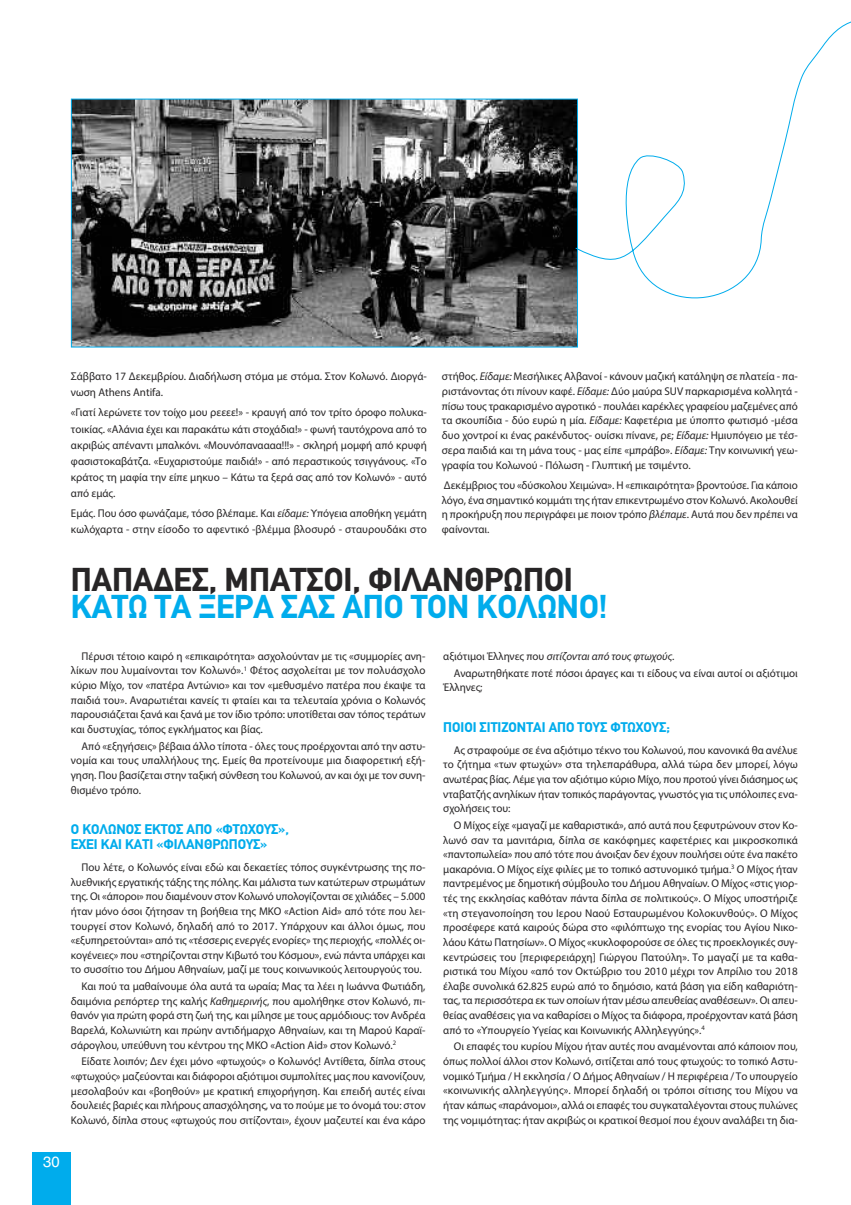
<style>
.page{position:relative;width:851px;height:1205px;background:#fff}
.page>*{position:absolute;margin:0;border:0;box-sizing:border-box;transform-origin:0 0}
.t1{font:700 32.5px "CF Din";color:#272526}
.t2{font:700 32.5px "CF Din";color:#00acec}
.t3{font:15px "Helvetica";color:#fff}
.t4{font:700 13.75px/15px "CF Din";color:#00acec}
.t5{font:11.25px/14.6px "Myriad Pro";color:#272526;text-align:justify}
.s1{font-style:italic}
</style>
<div class="page">
<div style="left:32px;top:1152px;width:39px;height:53px;background:#00acec"></div>
<img style="left:73px;top:101px;width:503px;height:244px">
<svg style="left:574px;top:22px;width:276px;height:298px"></svg>
<p class="t5" style="left:71px;top:369px;width:357px;line-height:16px">Σάββατο 17 Δεκεμβρίου. Διαδήλωση στόμα με στόμα. Στον Κολωνό. Διοργά&shy;νωση Athens Antifa.</p>
<p class="t5" style="left:71px;top:405px;width:357px;line-height:16px">«Γιατί λερώνετε τον τοίχο μου ρεεεε!» - κραυγή από τον τρίτο όροφο πολυκα&shy;τοικίας. «Αλάνια έχει και παρακάτω κάτι στοχάδια!» - φωνή ταυτόχρονα από το ακριβώς απέναντι μπαλκόνι. «Μουνόπαναααα!!!» - σκληρή μομφή από κρυφή φασιστοκαβάτζα. «Ευχαριστούμε παιδιά!» - από περαστικούς τσιγγάνους. «Το κράτος τη μαφία την είπε μηκυο – Κάτω τα ξερά σας από τον Κολωνό» - αυτό από εμάς.</p>
<p class="t5" style="left:71px;top:506px;width:357px;line-height:16px">Εμάς. Που όσο φωνάζαμε, τόσο βλέπαμε. Και <span class="s1">είδαμε:</span> Υπόγεια αποθήκη γεμάτη κωλόχαρτα - στην είσοδο το αφεντικό -βλέμμα βλοσυρό - σταυρουδάκι στο</p>
<p class="t5" style="left:442px;top:369px;width:357px">στήθος. <span class="s1">Είδαμε:</span> Μεσήλικες Αλβανοί - κάνουν μαζική κατάληψη σε πλατεία - πα&shy;ριστάνοντας ότι πίνουν καφέ. <span class="s1">Είδαμε:</span> Δύο μαύρα SUV παρκαρισμένα κολλητά - πίσω τους τρακαρισμένο αγροτικό - πουλάει καρέκλες γραφείου μαζεμένες από τα σκουπίδια - δύο ευρώ η μία. <span class="s1">Είδαμε:</span> Καφετέρια με ύποπτο φωτισμό -μέσα δυο χοντροί κι ένας ρακένδυτος- ουίσκι πίνανε, ρε; <span class="s1">Είδαμε:</span> Ημιυπόγειο με τέσ&shy;σερα παιδιά και τη μάνα τους - μας είπε «μπράβο». <span class="s1">Είδαμε:</span> Την κοινωνική γεω&shy;γραφία του Κολωνού - Πόλωση - Γλυπτική με τσιμέντο.</p>
<p class="t5" style="left:442px;top:478px;width:357px">Δεκέμβριος του «δύσκολου Χειμώνα». Η «επικαιρότητα» βροντούσε. Για κάποιο λόγο, ένα σημαντικό κομμάτι της ήταν επικεντρωμένο στον Κολωνό. Ακολουθεί η προκήρυξη που περιγράφει με ποιον τρόπο <span class="s1">βλέπαμε</span>. Αυτά που δεν πρέπει να φαίνονται.</p>
<h1 class="t1" style="left:71px;top:561px;width:503px">ΠΑΠΑΔΕΣ, ΜΠΑΤΣΟΙ, ΦΙΛΑΝΘΡΩΠΟΙ</h1>
<h1 class="t2" style="left:71px;top:589px;width:538px">ΚΑΤΩ ΤΑ ΞΕΡΑ ΣΑΣ ΑΠΟ ΤΟΝ ΚΟΛΩΝΟ!</h1>
<p class="t5" style="left:71px;top:649px;width:356px;text-indent:11px">Πέρυσι τέτοιο καιρό η «επικαιρότητα» ασχολούνταν με τις «συμμορίες ανη&shy;λίκων που λυμαίνονται τον Κολωνό».<sup>1</sup> Φέτος ασχολείται με τον πολυάσχολο κύριο Μίχο, τον «πατέρα Αντώνιο» και τον «μεθυσμένο πατέρα που έκαψε τα παιδιά του». Αναρωτιέται κανείς τι φταίει και τα τελευταία χρόνια ο Κολωνός παρουσιάζεται ξανά και ξανά με τον ίδιο τρόπο: υποτίθεται σαν τόπος τεράτων και δυστυχίας, τόπος εγκλήματος και βίας.</p>
<p class="t5" style="left:71px;top:739px;width:356px;text-indent:11px">Από «εξηγήσεις» βέβαια άλλο τίποτα - όλες τους προέρχονται από την αστυ&shy;νομία και τους υπαλλήλους της. Εμείς θα προτείνουμε μια διαφορετική εξή&shy;γηση. Που βασίζεται στην ταξική σύνθεση του Κολωνού, αν και όχι με τον συνη&shy;θισμένο τρόπο.</p>
<p class="t4" style="left:71px;top:822px;width:220px">Ο ΚΟΛΩΝΟΣ ΕΚΤΟΣ ΑΠΟ «ΦΤΩΧΟΥΣ»,<br>ΕΧΕΙ ΚΑΙ ΚΑΤΙ «ΦΙΛΑΝΘΡΩΠΟΥΣ»</p>
<p class="t5" style="left:71px;top:861px;width:356px;text-indent:11px">Που λέτε, ο Κολωνός είναι εδώ και δεκαετίες τόπος συγκέντρωσης της πο&shy;λυεθνικής εργατικής τάξης της πόλης. Και μάλιστα των κατώτερων στρωμάτων της. Οι «άποροι» που διαμένουν στον Κολωνό υπολογίζονται σε χιλιάδες – 5.000 ήταν μόνο όσοι ζήτησαν τη βοήθεια της ΜΚΟ «Action Aid» από τότε που λει&shy;τουργεί στον Κολωνό, δηλαδή από το 2017. Υπάρχουν και άλλοι όμως, που «εξυπηρετούνται» από τις «τέσσερις ενεργές ενορίες» της περιοχής, «πολλές οι&shy;κογένειες» που «στηρίζονται στην Κιβωτό του Κόσμου», ενώ πάντα υπάρχει και το συσσίτιο του Δήμου Αθηναίων, μαζί με τους κοινωνικούς λειτουργούς του.</p>
<p class="t5" style="left:71px;top:980px;width:356px;text-indent:11px">Και πού τα μαθαίνουμε όλα αυτά τα ωραία; Μας τα λέει η Ιωάννα Φωτιάδη, δαιμόνια ρεπόρτερ της καλής <span class="s1">Καθημερινής</span>, που αμολήθηκε στον Κολωνό, πι&shy;θανόν για πρώτη φορά στη ζωή της, και μίλησε με τους αρμόδιους: τον Ανδρέα Βαρελά, Κολωνιώτη και πρώην αντιδήμαρχο Αθηναίων, και τη Μαρού Καραϊ&shy;σάρογλου, υπεύθυνη του κέντρου της ΜΚΟ «Action Aid» στον Κολωνό.<sup>2</sup></p>
<p class="t5" style="left:71px;top:1055px;width:356px;text-indent:11px">Είδατε λοιπόν; Δεν έχει μόνο «φτωχούς» ο Κολωνός! Αντίθετα, δίπλα στους «φτωχούς» μαζεύονται και διάφοροι αξιότιμοι συμπολίτες μας που κανονίζουν, μεσολαβούν και «βοηθούν» με κρατική επιχορήγηση. Και επειδή αυτές είναι δουλειές βαριές και πλήρους απασχόλησης, να το πούμε με το όνομά του: στον Κολωνό, δίπλα στους «φτωχούς που σιτίζονται», έχουν μαζευτεί και ένα κάρο</p>
<h2 class="t3" style="left:43px;top:1153px;width:18px">30</h2>
<p class="t5" style="left:454px;top:648px;width:345px;line-height:16.8px;text-indent:-11px">αξιότιμοι Έλληνες που <span class="s1">σιτίζονται από τους φτωχούς.<br></span>Αναρωτηθήκατε ποτέ πόσοι άραγες και τι είδους να είναι αυτοί οι αξιότιμοι</p>
<p class="t5" style="left:443px;top:681px;width:41px">Έλληνες;</p>
<p class="t4" style="left:443px;top:720px;width:228px">ΠΟΙΟΙ ΣΙΤΙΖΟΝΤΑΙ ΑΠΟ ΤΟΥΣ ΦΤΩΧΟΥΣ;</p>
<p class="t5" style="left:443px;top:743px;width:356px;text-indent:11px">Ας στραφούμε σε ένα αξιότιμο τέκνο του Κολωνού, που κανονικά θα ανέλυε το ζήτημα «των φτωχών» στα τηλεπαράθυρα, αλλά τώρα δεν μπορεί, λόγω ανωτέρας βίας. Λέμε για τον αξιότιμο κύριο Μίχο, που προτού γίνει διάσημος ως νταβατζής ανηλίκων ήταν τοπικός παράγοντας, γνωστός για τις υπόλοιπες ενα&shy;σχολήσεις του:</p>
<p class="t5" style="left:443px;top:819px;width:356px;text-indent:11px">Ο Μίχος είχε «μαγαζί με καθαριστικά», από αυτά που ξεφυτρώνουν στον Κο&shy;λωνό σαν τα μανιτάρια, δίπλα σε κακόφημες καφετέριες και μικροσκοπικά «παντοπωλεία» που από τότε που άνοιξαν δεν έχουν πουλήσει ούτε ένα πακέτο μακαρόνια. Ο Μίχος είχε φιλίες με το τοπικό αστυνομικό τμήμα.<sup>3</sup> Ο Μίχος ήταν παντρεμένος με δημοτική σύμβουλο του Δήμου Αθηναίων. Ο Μίχος «στις γιορ&shy;τές της εκκλησίας καθόταν πάντα δίπλα σε πολιτικούς». Ο Μίχος υποστήριζε «τη στεγανοποίηση του Ιερου Ναού Εσταυρωμένου Κολοκυνθούς». Ο Μίχος προσέφερε κατά καιρούς δώρα στο «φιλόπτωχο της ενορίας του Αγίου Νικο&shy;λάου Κάτω Πατησίων». Ο Μίχος «κυκλοφορούσε σε όλες τις προεκλογικές συγ&shy;κεντρώσεις του [περιφερειάρχη] Γιώργου Πατούλη». Το μαγαζί με τα καθα&shy;ριστικά του Μίχου «από τον Οκτώβριο του 2010 μέχρι τον Απρίλιο του 2018 έλαβε συνολικά 62.825 ευρώ από το δημόσιο, κατά βάση για είδη καθαριότη&shy;τας, τα περισσότερα εκ των οποίων ήταν μέσω απευθείας αναθέσεων». Οι απευ&shy;θείας αναθέσεις για να καθαρίσει ο Μίχος τα διάφορα, προέρχονταν κατά βάση από το «Υπουργείο Υγείας και Κοινωνικής Αλληλεγγύης».<sup>4</sup></p>
<p class="t5" style="left:443px;top:1040px;width:356px;text-indent:11px">Οι επαφές του κυρίου Μίχου ήταν αυτές που αναμένονται από κάποιον που, όπως πολλοί άλλοι στον Κολωνό, σιτίζεται από τους φτωχούς: το τοπικό Αστυ&shy;νομικό Τμήμα / Η εκκλησία / Ο Δήμος Αθηναίων / Η περιφέρεια / Το υπουργείο «κοινωνικής αλληλεγγύης». Μπορεί δηλαδή οι τρόποι σίτισης του Μίχου να ήταν κάπως «παράνομοι», αλλά οι επαφές του συγκαταλέγονται στους πυλώνες της νομιμότητας: ήταν ακριβώς οι κρατικοί θεσμοί που έχουν αναλάβει τη δια-</p>
</div>
